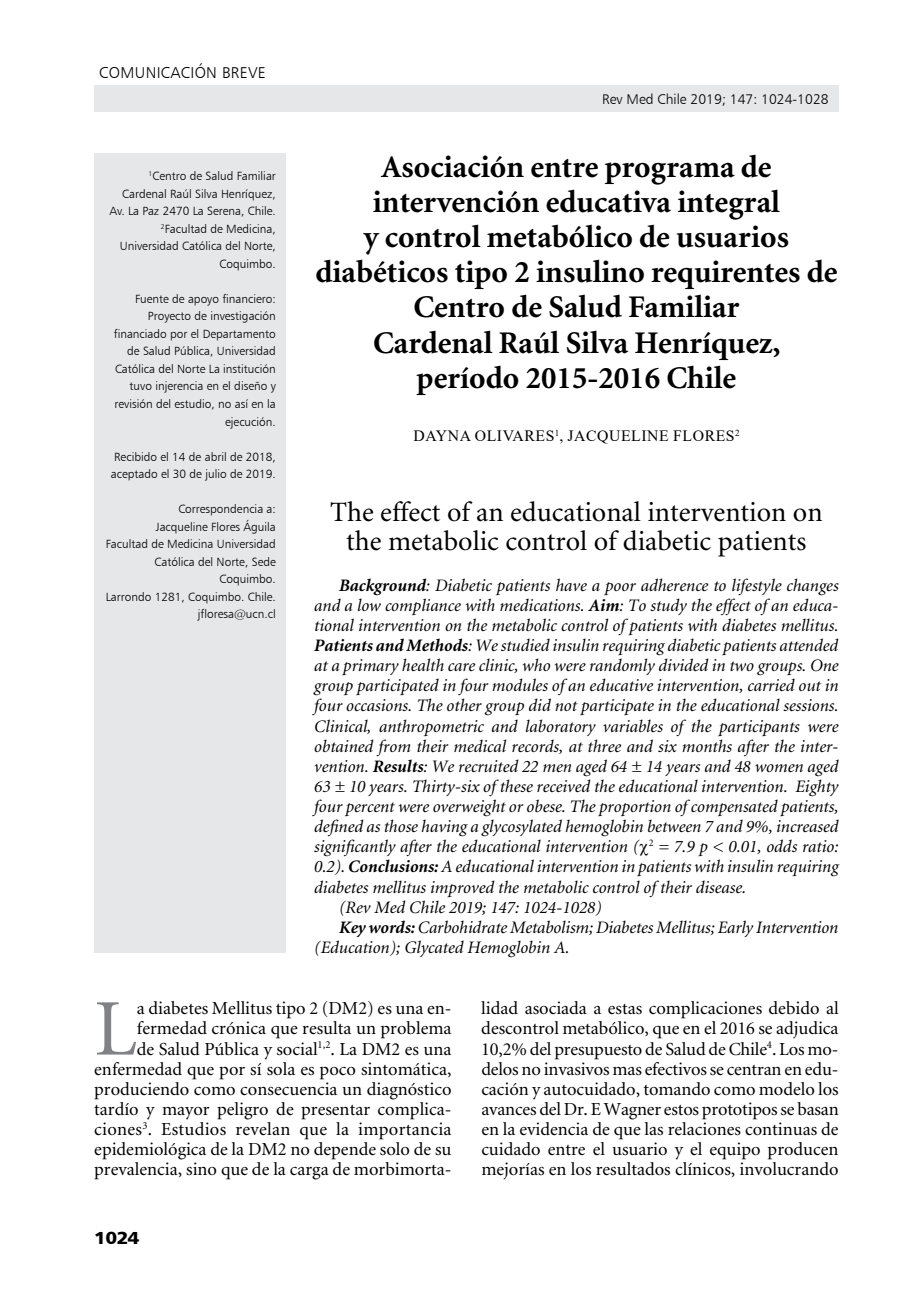
<style>
.page{position:relative;width:918px;height:1315px;background:#fff}
.page>*{position:absolute;margin:0;border:0;box-sizing:border-box;transform-origin:0 0}
.t1{font:80.33px "Minion";color:#808285}
.t2{font:700 31.5px/35px "Minion";color:#000;text-align:center}
.t3{font:28px/29.8px "Minion";color:#000;text-align:center}
.t4{font:18.38px/20.1px "Minion";color:#000;text-align:right}
.t5{font:italic 17.5px "Minion";color:#000}
.t6{font:17.5px "Humanist 777 BT Black B";color:#000;scale:1.1 1}
.t7{font:15.75px "Times New Roman";letter-spacing:.035em;color:#000}
.t8{font:15.75px "Humanist 777 BT Light B";color:#000}
.t9{font:14px "Humanist 777 BT Light B";color:#000}
.t10{font:11.9px/17.5px "Humanist 777 BT Light B";color:#000;text-align:right}
.s1{font-weight:700}
</style>
<div class="page">
<div style="left:94px;top:85px;width:744px;height:26px;background:#e6e7e8"></div>
<div style="left:94px;top:154px;width:192px;height:799px;background:#e6e7e8"></div>
<p class="t8" style="left:99px;top:63px;width:20px">Comunicaci</p>
<p class="t8" style="left:195px;top:63px;width:46px">ón Breve</p>
<p class="t10" style="left:109px;top:167px;width:168px"><sup>1</sup>Centro de Salud Familiar<br>Cardenal Raúl Silva Henríquez,<br>Av. La Paz 2470 La Serena, Chile.<br><sup>2</sup>Facultad de Medicina,<br>Universidad Católica del Norte,<br>Coquimbo.</p>
<p class="t10" style="left:114px;top:290px;width:164px">Fuente de apoyo financiero:<br>Proyecto de investigación financiado por el Departamento de Salud Pública, Universidad<br>Católica del Norte La institución tuvo injerencia en el diseño y revisión del estudio, no así en la ejecución.</p>
<p class="t10" style="left:111px;top:447px;width:167px;text-align:left">Recibido el 14 de abril de 2018, aceptado el 30 de julio de 2019.</p>
<p class="t10" style="left:106px;top:500px;width:172px">Correspondencia a:<br>Jacqueline Flores Águila<br>Facultad de Medicina Universidad<br>Católica del Norte, Sede<br>Coquimbo.<br>Larrondo 1281, Coquimbo. Chile. jfloresa@ucn.cl</p>
<p class="t9" style="left:602px;top:90px;width:228px">Rev Med Chile 2019; 147: 1024-1028</p>
<h2 class="t2" style="left:315px;top:151px;width:524px">Asociación entre programa de intervención educativa integral<br>y control metabólico de usuarios diabéticos tipo 2 insulino requirentes de<br>Centro de Salud Familiar<br>Cardenal Raúl Silva Henríquez,<br>período 2015-2016 Chile</h2>
<p class="t7" style="left:413px;top:425px;width:327px">DAYNA OLIVARES<sup>1</sup>, JACQUELINE FLORES<sup>2</sup></p>
<h3 class="t3" style="left:330px;top:498px;width:494px">The effect of an educational intervention on the metabolic control of diabetic patients</h3>
<p class="t5" style="left:339px;top:576px;width:501px"><span class="s1">Background</span>: Diabetic patients have a poor adherence to lifestyle changes</p>
<p class="t5" style="left:314px;top:596px;width:526px">and a low compliance with medications. <span class="s1">Aim</span>: To study the effect of an educa-</p>
<p class="t5" style="left:314px;top:616px;width:526px">tional intervention on the metabolic control of patients with diabetes mellitus.</p>
<p class="t5" style="left:314px;top:637px;width:525px"><span class="s1">Patients and Methods</span>: We studied insulin requiring diabetic patients attended</p>
<p class="t5" style="left:314px;top:657px;width:526px">at a primary health care clinic, who were randomly divided in two groups. One</p>
<p class="t5" style="left:314px;top:677px;width:526px">group participated in four modules of an educative intervention, carried out in</p>
<p class="t5" style="left:314px;top:697px;width:526px">four occasions. The other group did not participate in the educational sessions.</p>
<p class="t5" style="left:314px;top:717px;width:526px">Clinical, anthropometric and laboratory variables of the participants were</p>
<p class="t5" style="left:314px;top:737px;width:526px">obtained from their medical records, at three and six months after the inter-</p>
<p class="t5" style="left:314px;top:757px;width:526px">vention. <span class="s1">Results</span>: We recruited 22 men aged 64 ± 14 years and 48 women aged</p>
<p class="t5" style="left:314px;top:777px;width:526px">63 ± 10 years. Thirty-six of these received the educational intervention. Eighty</p>
<p class="t5" style="left:314px;top:798px;width:526px">four percent were overweight or obese. The proportion of compensated patients,</p>
<p class="t5" style="left:314px;top:818px;width:526px">defined as those having a glycosylated hemoglobin between 7 and 9%, increased</p>
<p class="t5" style="left:314px;top:838px;width:526px">significantly after the educational intervention ( <sup>2</sup> = 7.9 p &lt; 0.01, odds ratio:</p>
<p class="t5" style="left:314px;top:858px;width:526px">0.2). <span class="s1">Conclusions:</span> A educational intervention in patients with insulin requiring</p>
<p class="t5" style="left:314px;top:878px;width:433px">diabetes mellitus improved the metabolic control of their disease.</p>
<p class="t5" style="left:339px;top:898px;width:264px">(Rev Med Chile 2019; 147: 1024-1028)</p>
<p class="t5" style="left:339px;top:918px;width:501px"><span class="s1">Key words:</span> Carbohidrate Metabolism; Diabetes Mellitus; Early Intervention</p>
<p class="t5" style="left:314px;top:938px;width:257px">(Education); Glycated Hemoglobin A.</p>
<p class="t4" style="left:94px;top:999px;width:359px">a diabetes Mellitus tipo 2 (DM2) es una en&shy;fermedad crónica que resulta un problema<br>de Salud Pública y social<sup>1,2</sup>. La DM2 es una enfermedad que por sí sola es poco sintomática, produciendo como consecuencia un diagnóstico tardío y mayor peligro de presentar complica&shy;ciones<sup>3</sup>. Estudios revelan que la importancia epidemiológica de la DM2 no depende solo de su prevalencia, sino que de la carga de morbimorta-</p>
<p class="t4" style="left:481px;top:999px;width:359px;text-align:justify">lidad asociada a estas complicaciones debido al descontrol metabólico, que en el 2016 se adjudica 10,2% del presupuesto de Salud de Chile<sup>4</sup>. Los mo&shy;delos no invasivos mas efectivos se centran en edu&shy;cación y autocuidado, tomando como modelo los avances del Dr. E Wagner estos prototipos se basan en la evidencia de que las relaciones continuas de cuidado entre el usuario y el equipo producen mejorías en los resultados clínicos, involucrando</p>
<h1 class="t1" style="left:94px;top:989px;width:44px">L</h1>
<p class="t6" style="left:94px;top:1226px;width:43px">1024</p>
</div>
